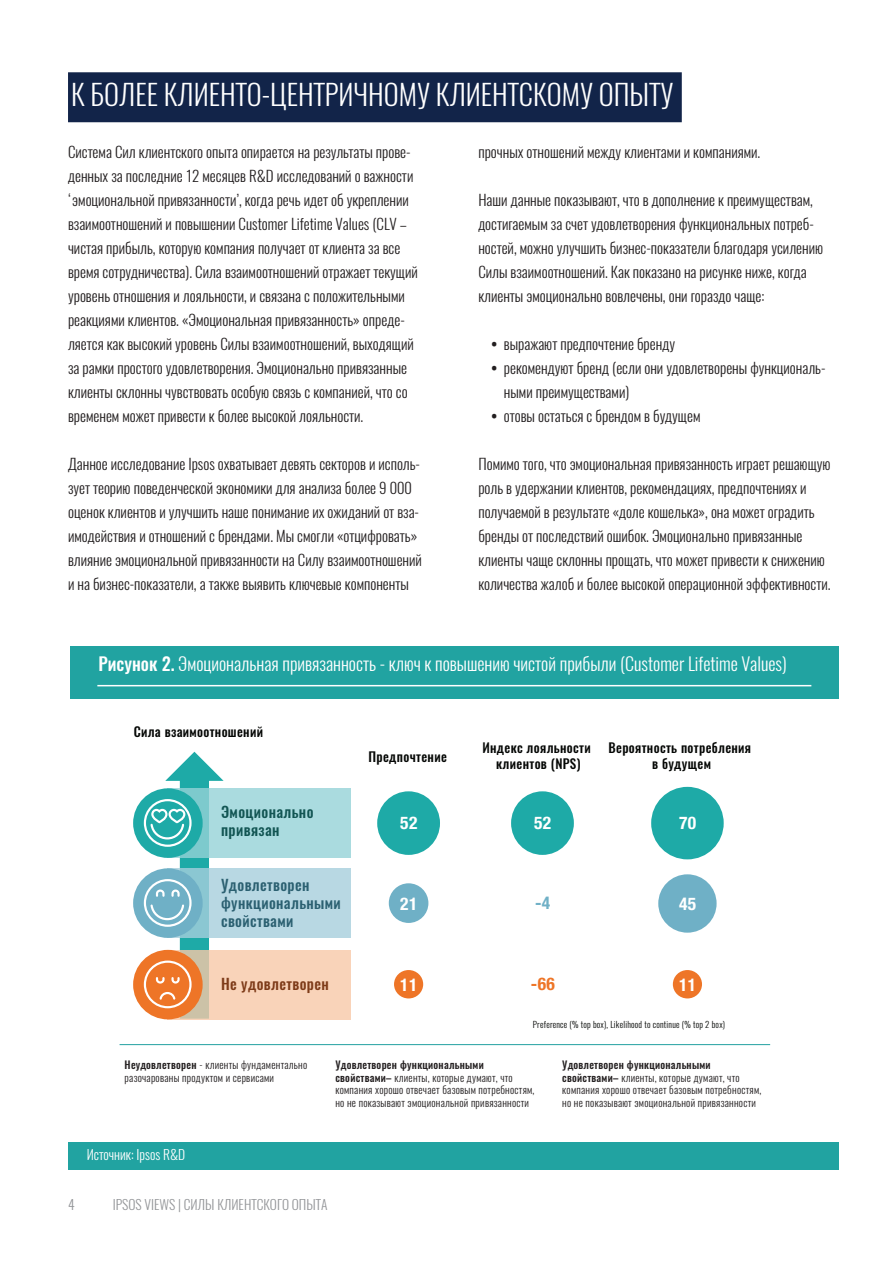
<style>
.page{position:relative;width:893px;height:1263px;background:#fff}
.page>*{position:absolute;margin:0;border:0;box-sizing:border-box;transform-origin:0 0}
.Стиль_абзаца_1{font:300 28.5px "Oswald";color:#fff}
.t1{font:300 18px "Oswald";color:#fff}
.t2{font:700 condensed 17.55px "Helvetica Neue LT Std";letter-spacing:.025em;color:#fff}
.t3{font:700 condensed 17.55px "Helvetica Neue LT Std";color:#ee7527}
.t4{font:700 condensed 17.55px "Helvetica Neue LT Std";color:#6fb0c6}
.t5{font:300 15px/24px "Oswald";color:#231f20}
.t6{font:500 15px/18px "Oswald";letter-spacing:.025em;color:#2b6071}
.t7{font:500 15px/18px "Oswald";letter-spacing:.025em;color:#125553}
.t8{font:500 15px "Oswald";letter-spacing:.025em;color:#7e3b19}
.t9{font:300 13.5px "Oswald";color:#939598}
.t10{font:300 13.5px "Oswald";color:#fff}
.t11{font:500 13.05px/15.8px "Oswald";letter-spacing:.025em;color:#050705;text-align:center}
.t12{font:300 10.5px/12.6px "Oswald";letter-spacing:.025em;color:#231f20}
.t13{font:300 8.7px "Oswald";letter-spacing:.025em;color:#050705}
.s1{font-weight:500}
</style>
<div class="page">
<div style="left:70px;top:74px;width:610px;height:47px;background:#122449"></div>
<div style="left:68px;top:72px;width:614px;height:50px;border:3px solid #122449"></div>
<div style="left:70px;top:646px;width:769px;height:53px;background:#21a3a1"></div>
<div style="left:69px;top:1142px;width:770px;height:27px;background:#21a3a1"></div>
<hr style="left:97px;top:685px;width:714px;height:1px;background:#fff">
<div style="left:377px;top:791px;width:63px;height:64px;background:#1eaaa7;border-radius:50%"></div>
<div style="left:389px;top:883px;width:39px;height:40px;background:#6fb0c6;border-radius:50%"></div>
<div style="left:394px;top:970px;width:29px;height:28px;background:#ee7527;border-radius:50%"></div>
<div style="left:651px;top:787px;width:73px;height:72px;background:#1eaaa7;border-radius:50%"></div>
<div style="left:658px;top:874px;width:59px;height:59px;background:#6fb0c6;border-radius:50%"></div>
<div style="left:168px;top:788px;width:183px;height:70px;background:#aadbdf"></div>
<div style="left:133px;top:788px;width:70px;height:70px;background:#1eaaa7;border-radius:50%"></div>
<div style="left:168px;top:868px;width:183px;height:70px;background:#b8d8e3"></div>
<div style="left:133px;top:868px;width:70px;height:70px;background:#6fb0c6;border-radius:50%"></div>
<div style="left:168px;top:950px;width:183px;height:69px;background:#f9d3b9"></div>
<div style="left:133px;top:950px;width:70px;height:69px;background:#ee7527;border-radius:50%"></div>
<div style="left:511px;top:791px;width:63px;height:64px;background:#1eaaa7;border-radius:50%"></div>
<div style="left:673px;top:970px;width:29px;height:28px;background:#ee7527;border-radius:50%"></div>
<div style="left:144px;top:960px;width:48px;height:48px;border:2px solid #fff;border-radius:50%"></div>
<div style="left:144px;top:879px;width:48px;height:48px;border:2px solid #fff;border-radius:50%"></div>
<div style="left:144px;top:799px;width:48px;height:48px;border:2px solid #fff;border-radius:50%"></div>
<svg style="left:149px;top:752px;width:75px;height:267px"></svg>
<hr style="left:120px;top:1044px;width:650px;height:1px;background:#22a0a0">
<p class="Стиль_абзаца_1" style="left:71px;top:76px;width:604px">К БОЛЕЕ КЛИЕНТО-ЦЕНТРИЧНОМУ КЛИЕНТСКОМУ ОПЫТУ</p>
<p class="t5" style="left:68px;top:140px;width:351px">Система Сил клиентского опыта опирается на результаты прове&shy;денных за последние 12 месяцев R&amp;D исследований о важности ‘эмоциональной привязанности’, когда речь идет об укреплении взаимоотношений и повышении Customer Lifetime Values (CLV – чистая прибыль, которую компания получает от клиента за все время сотрудничества). Сила взаимоотношений отражает текущий уровень отношения и лояльности, и связана с положительными реакциями клиентов. «Эмоциональная привязанность» опреде&shy;ляется как высокий уровень Силы взаимоотношений, выходящий за рамки простого удовлетворения. Эмоционально привязанные клиенты склонны чувствовать особую связь с компанией, что со временем может привести к более высокой лояльности.</p>
<p class="t5" style="left:68px;top:452px;width:355px">Данное исследование Ipsos охватывает девять секторов и исполь&shy;зует теорию поведенческой экономики для анализа более 9 000 оценок клиентов и улучшить наше понимание их ожиданий от вза&shy;имодействия и отношений с брендами. Мы смогли «отцифровать» влияние эмоциональной привязанности на Силу взаимоотношений и на бизнес-показатели, а также выявить ключевые компоненты</p>
<p class="t5" style="left:478px;top:140px;width:283px">прочных отношений между клиентами и компаниями.</p>
<p class="t5" style="left:478px;top:188px;width:346px">Наши данные показывают, что в дополнение к преимуществам, достигаемым за счет удовлетворения функциональных потреб&shy;ностей, можно улучшить бизнес-показатели благодаря усилению Силы взаимоотношений. Как показано на рисунке ниже, когда клиенты эмоционально вовлечены, они гораздо чаще:</p>
<p class="t5" style="left:491px;top:332px;width:185px"><span class="s1">•</span> выражают предпочтение бренду</p>
<p class="t5" style="left:504px;top:356px;width:323px;text-indent:-13px"><span class="s1">•</span> рекомендуют бренд (если они удовлетворены функциональ&shy;ными преимуществами)</p>
<p class="t5" style="left:491px;top:404px;width:211px"><span class="s1">•</span> отовы остаться с брендом в будущем</p>
<p class="t5" style="left:478px;top:452px;width:354px">Помимо того, что эмоциональная привязанность играет решающую роль в удержании клиентов, рекомендациях, предпочтениях и получаемой в результате «доле кошелька», она может оградить бренды от последствий ошибок. Эмоционально привязанные клиенты чаще склонны прощать, что может привести к снижению количества жалоб и более высокой операционной эффективности.</p>
<p class="t1" style="left:98px;top:652px;width:690px"><span class="s1">Рисунок 2.</span> Эмоциональная привязанность - ключ к повышению чистой прибыли (Customer Lifetime Values)</p>
<p class="t11" style="left:134px;top:724px;width:131px">Сила взаимоотношений</p>
<p class="t7" style="left:221px;top:803px;width:94px">Эмоционально привязан</p>
<p class="t6" style="left:221px;top:876px;width:121px">Удовлетворен функциональными свойствами</p>
<p class="t8" style="left:221px;top:974px;width:109px">Не удовлетворен</p>
<p class="t11" style="left:368px;top:749px;width:80px">Предпочтение</p>
<p class="t2" style="left:400px;top:812px;width:19px">52</p>
<p class="t2" style="left:400px;top:893px;width:19px">21</p>
<p class="t2" style="left:400px;top:974px;width:19px">11</p>
<p class="t11" style="left:482px;top:740px;width:110px">Индекс лояльности клиентов (NPS)</p>
<p class="t2" style="left:534px;top:812px;width:19px">52</p>
<p class="t11" style="left:609px;top:740px;width:144px">Вероятность потребления в будущем</p>
<p class="t2" style="left:679px;top:812px;width:19px">70</p>
<p class="t4" style="left:535px;top:892px;width:17px">-4</p>
<p class="t2" style="left:679px;top:893px;width:19px">45</p>
<p class="t3" style="left:531px;top:973px;width:26px">-66</p>
<p class="t2" style="left:679px;top:974px;width:19px">11</p>
<p class="t13" style="left:533px;top:1019px;width:194px">Preference (% top box), Likelihood to continue (% top 2 box)</p>
<p class="t12" style="left:125px;top:1058px;width:184px"><span class="s1">Неудовлетворен</span> - клиенты фундаментально разочарованы продуктом и сервисами</p>
<p class="t12" style="left:335px;top:1058px;width:201px"><span class="s1">Удовлетворен функциональными свойствами–</span> клиенты, которые думают, что компания хорошо отвечает базовым потребностям, но не показывают эмоциональной привязанности</p>
<p class="t12" style="left:562px;top:1058px;width:201px"><span class="s1">Удовлетворен функциональными свойствами–</span> клиенты, которые думают, что компания хорошо отвечает базовым потребностям, но не показывают эмоциональной привязанности</p>
<p class="t10" style="left:87px;top:1146px;width:100px">Источник: Ipsos R&amp;D</p>
<p class="t9" style="left:68px;top:1195px;width:8px">4</p>
<p class="t9" style="left:113px;top:1195px;width:216px">IPSOS VIEWS | СИЛЫ КЛИЕНТСКОГО ОПЫТА</p>
</div>
